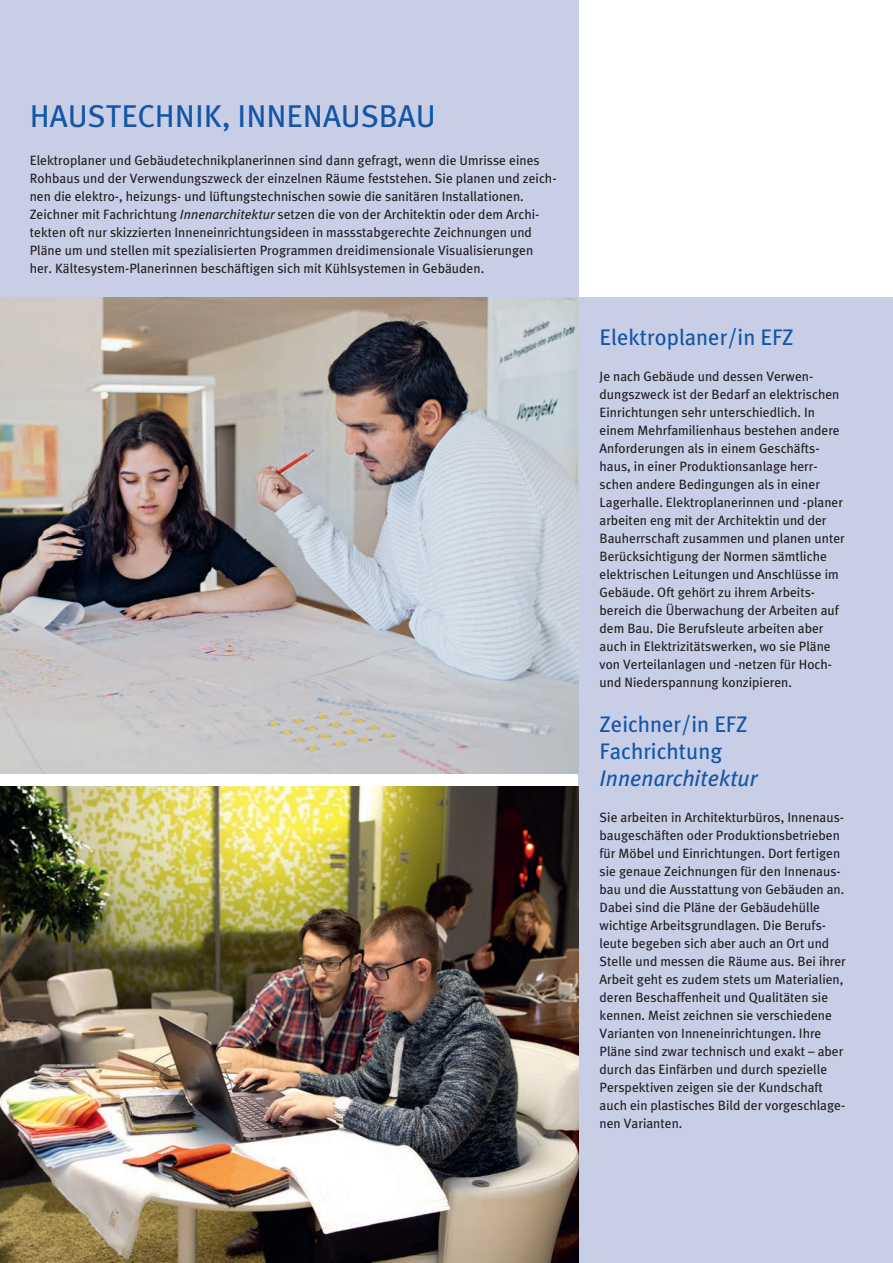
<style>
.page{position:relative;width:893px;height:1263px;background:#fff}
.page>*{position:absolute;margin:0;border:0;box-sizing:border-box;transform-origin:0 0}
.t1{font:31.5px "Meta Mix";color:#1356a6}
.t2{font:22.5px/27px "Meta Mix";color:#1356a6}
.t3{font:italic 22.5px "Meta Mix";color:#1356a6}
.t4{font:13.5px/18px "Meta Mix";color:#231f20}
.s1{font-style:italic}
</style>
<div class="page">
<div style="left:0;top:0;width:578px;height:417px;background:#c9cee7"></div>
<div style="left:578px;top:298px;width:315px;height:965px;background:#c9cee7"></div>
<img style="left:0;top:298px;width:578px;height:476px">
<img style="left:0;top:787px;width:578px;height:476px">
<h1 class="t1" style="left:30px;top:98px;width:408px">HAUSTECHNIK, INNENAUSBAU</h1>
<p class="t4" style="left:30px;top:151px;width:528px">Elektroplaner und Gebäudetechnikplanerinnen sind dann gefragt, wenn die Umrisse eines Rohbaus und der Verwendungszweck der einzelnen Räume feststehen. Sie planen und zeich&shy;nen die elektro-, heizungs- und lüftungstechnischen sowie die sanitären Installationen.<br>Zeichner mit Fachrichtung <span class="s1">Innenarchitektur</span> setzen die von der Architektin oder dem Archi&shy;tekten oft nur skizzierten Inneneinrichtungsideen in massstabgerechte Zeichnungen und Pläne um und stellen mit spezialisierten Programmen dreidimensionale Visualisierungen her. Kältesystem-Planerinnen beschäftigen sich mit Kühlsystemen in Gebäuden.</p>
<h2 class="t2" style="left:600px;top:324px;width:196px">Elektroplaner/in EFZ</h2>
<p class="t4" style="left:600px;top:367px;width:247px">Je nach Gebäude und dessen Verwen&shy;dungszweck ist der Bedarf an elektrischen Einrichtungen sehr unterschiedlich. In einem Mehrfamilienhaus bestehen andere Anforderungen als in einem Geschäfts&shy;haus, in einer Produktionsanlage herr&shy;schen andere Bedingungen als in einer Lagerhalle. Elektroplanerinnen und -planer arbeiten eng mit der Architektin und der Bauherrschaft zusammen und planen unter Berücksichtigung der Normen sämtliche elektrischen Leitungen und Anschlüsse im Gebäude. Oft gehört zu ihrem Arbeits&shy;bereich die Überwachung der Arbeiten auf dem Bau. Die Berufsleute arbeiten aber auch in Elektrizitätswerken, wo sie Pläne von Verteilanlagen und -netzen für Hoch&shy;und Niederspannung konzipieren.</p>
<h2 class="t2" style="left:600px;top:711px;width:149px">Zeichner/in EFZ<br>Fachrichtung</h2>
<h2 class="t3" style="left:600px;top:765px;width:159px">-Innenarchitektur</h2>
<p class="t4" style="left:600px;top:808px;width:248px">Sie arbeiten in Architekturbüros, Innenaus&shy;baugeschäften oder Produktionsbetrieben für Möbel und Einrichtungen. Dort fertigen sie genaue Zeichnungen für den Innenaus&shy;bau und die Ausstattung von Gebäuden an.<br>Dabei sind die Pläne der Gebäudehülle wichtige Arbeitsgrundlagen. Die Berufs&shy;leute begeben sich aber auch an Ort und Stelle und messen die Räume aus. Bei ihrer Arbeit geht es zudem stets um Materialien, deren Beschaffenheit und Qualitäten sie kennen. Meist zeichnen sie verschiedene Varianten von Inneneinrichtungen. Ihre Pläne sind zwar technisch und exakt – aber durch das Einfärben und durch spezielle Perspektiven zeigen sie der Kundschaft auch ein plastisches Bild der vorgeschlage&shy;nen Varianten.</p>
</div>
